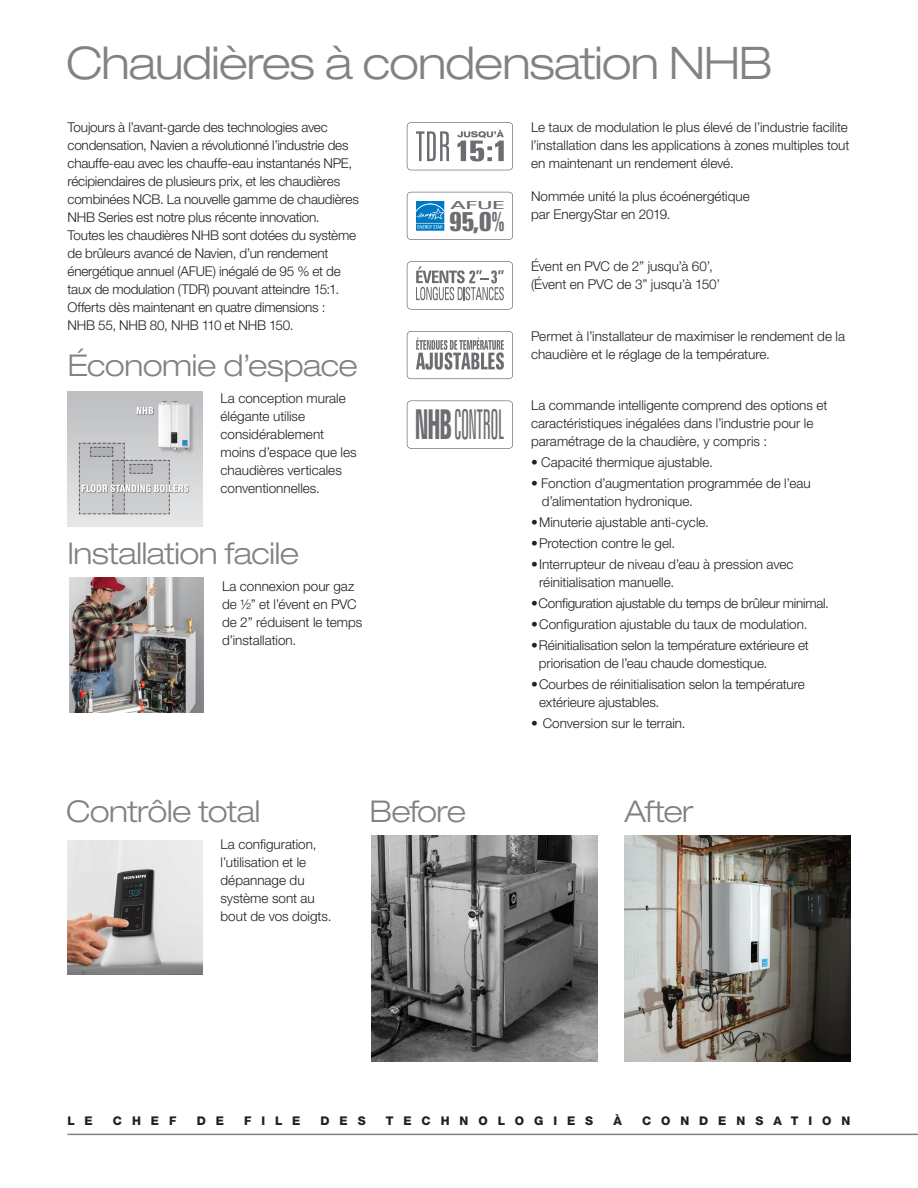
<style>
.page{position:relative;width:918px;height:1188px;background:#fff}
.page>*{position:absolute;margin:0;border:0;box-sizing:border-box;transform-origin:0 0}
.t1{font:300 expanded 45px "Helvetica Neue LT Pro";letter-spacing:-.025em;color:#808285}
.t2{font:300 extra-condensed 41.25px "Zurich BT";letter-spacing:-.035em;color:#6c6d70;scale:.64 1}
.t3{font:300 expanded 30px "Helvetica Neue LT Pro";letter-spacing:-.02em;color:#808285}
.t4{font:700 extra-condensed 27.15px "Zurich BT";color:#6c6d70;scale:1.15 1}
.t5{font:300 13.5px/18px "Helvetica Neue LT Pro";letter-spacing:-.005em;color:#231f20}
.t6{font:800 12px "Helvetica Neue LT Pro";letter-spacing:.83em;color:#231f20}
.t7{font:condensed 11.1px "Zurich BT";color:#6c6d70;scale:2.43 1}
.s1{font-weight:700}
</style>
<div class="page">
<hr style="left:68px;top:1134px;width:850px;height:1px;background:#808285">
<img style="left:371px;top:835px;width:226px;height:227px">
<img style="left:624px;top:835px;width:226px;height:227px">
<img style="left:68px;top:392px;width:134px;height:135px">
<img style="left:69px;top:577px;width:135px;height:135px">
<img style="left:68px;top:840px;width:134px;height:135px">
<svg style="left:407px;top:122px;width:106px;height:48px"></svg>
<svg style="left:407px;top:261px;width:106px;height:48px"></svg>
<svg style="left:407px;top:192px;width:106px;height:48px"></svg>
<svg style="left:407px;top:331px;width:106px;height:48px"></svg>
<svg style="left:407px;top:401px;width:106px;height:48px"></svg>
<h1 class="t1" style="left:66px;top:35px;width:708px">Chaudières à condensation NHB</h1>
<p class="t5" style="left:68px;top:118px;width:293px">Toujours à l’avant-garde des technologies avec condensation, Navien a révolutionné l’industrie des chauffe-eau avec les chauffe-eau instantanés NPE, récipiendaires de plusieurs prix, et les chaudières combinées NCB. La nouvelle gamme de chaudières NHB Series est notre plus récente innovation.<br>Toutes les chaudières NHB sont dotées du système de brûleurs avancé de Navien, d’un rendement énergétique annuel (AFUE) inégalé de 95 % et de taux de modulation (TDR) pouvant atteindre 15:1.<br>Offerts dès maintenant en quatre dimensions :<br>NHB 55, NHB 80, NHB 110 et NHB 150.</p>
<h3 class="t3" style="left:68px;top:347px;width:292px">Économie d’espace</h3>
<p class="t5" style="left:220px;top:389px;width:138px">La conception murale élégante utilise considérablement moins d’espace que les chaudières verticales conventionnelles.</p>
<h3 class="t3" style="left:68px;top:535px;width:233px">Installation facile</h3>
<p class="t5" style="left:222px;top:577px;width:142px">La connexion pour gaz de ½” et l’évent en PVC de 2” réduisent le temps d’installation.</p>
<p class="t7" style="left:450px;top:198px;width:24px">AFUE</p>
<h3 class="t4" style="left:449px;top:206px;width:50px">95,0%</h3>
<h2 class="t2" style="left:415px;top:402px;width:141px"><span class="s1">NHB</span>CONTROL</h2>
<p class="t5" style="left:531px;top:118px;width:320px">Le taux de modulation le plus élevé de l’industrie facilite l’installation dans les applications à zones multiples tout en maintenant un rendement élevé.</p>
<p class="t5" style="left:531px;top:187px;width:220px">Nommée unité la plus écoénergétique par EnergyStar en 2019.</p>
<p class="t5" style="left:531px;top:257px;width:191px">Évent en PVC de 2” jusqu’à 60’, (Évent en PVC de 3” jusqu’à 150’</p>
<p class="t5" style="left:531px;top:327px;width:316px">Permet à l’installateur de maximiser le rendement de la chaudière et le réglage de la température.</p>
<p class="t5" style="left:531px;top:396px;width:298px">La commande intelligente comprend des options et caractéristiques inégalées dans l’industrie pour le paramétrage de la chaudière, y compris :</p>
<p class="t5" style="left:531px;top:453px;width:183px">• Capacité thermique ajustable.</p>
<p class="t5" style="left:542px;top:474px;width:270px;text-indent:-11px">• Fonction d’augmentation programmée de l’eau d’alimentation hydronique.</p>
<p class="t5" style="left:531px;top:513px;width:180px">• Minuterie ajustable anti-cycle.</p>
<p class="t5" style="left:531px;top:534px;width:146px">• Protection contre le gel.</p>
<p class="t5" style="left:539px;top:555px;width:256px;text-indent:-8px">• Interrupteur de niveau d’eau à pression avec réinitialisation manuelle.</p>
<p class="t5" style="left:531px;top:594px;width:299px">• Configuration ajustable du temps de brûleur minimal.</p>
<p class="t5" style="left:531px;top:615px;width:278px">• Configuration ajustable du taux de modulation.</p>
<p class="t5" style="left:539px;top:636px;width:271px;text-indent:-8px">• Réinitialisation selon la température extérieure et priorisation de l’eau chaude domestique.</p>
<p class="t5" style="left:539px;top:675px;width:267px;text-indent:-8px">• Courbes de réinitialisation selon la température extérieure ajustables.</p>
<p class="t5" style="left:531px;top:714px;width:156px">• Conversion sur le terrain.</p>
<h3 class="t3" style="left:66px;top:793px;width:196px">Contrôle total</h3>
<p class="t5" style="left:220px;top:835px;width:113px">La configuration, l’utilisation et le dépannage du système sont au bout de vos doigts.</p>
<h3 class="t3" style="left:370px;top:793px;width:98px">Before</h3>
<h3 class="t3" style="left:624px;top:793px;width:70px">After</h3>
<p class="t6" style="left:68px;top:1114px;width:27px">L E</p>
<p class="t6" style="left:113px;top:1114px;width:65px">CHEF</p>
<p class="t6" style="left:197px;top:1114px;width:29px">D E</p>
<p class="t6" style="left:244px;top:1114px;width:58px">FILE</p>
<p class="t6" style="left:321px;top:1114px;width:47px">DES</p>
<p class="t6" style="left:386px;top:1114px;width:209px">TECHNOLOGIES</p>
<p class="t6" style="left:613px;top:1114px;width:10px">À</p>
<p class="t6" style="left:642px;top:1114px;width:210px">CONDENSATION</p>
</div>
